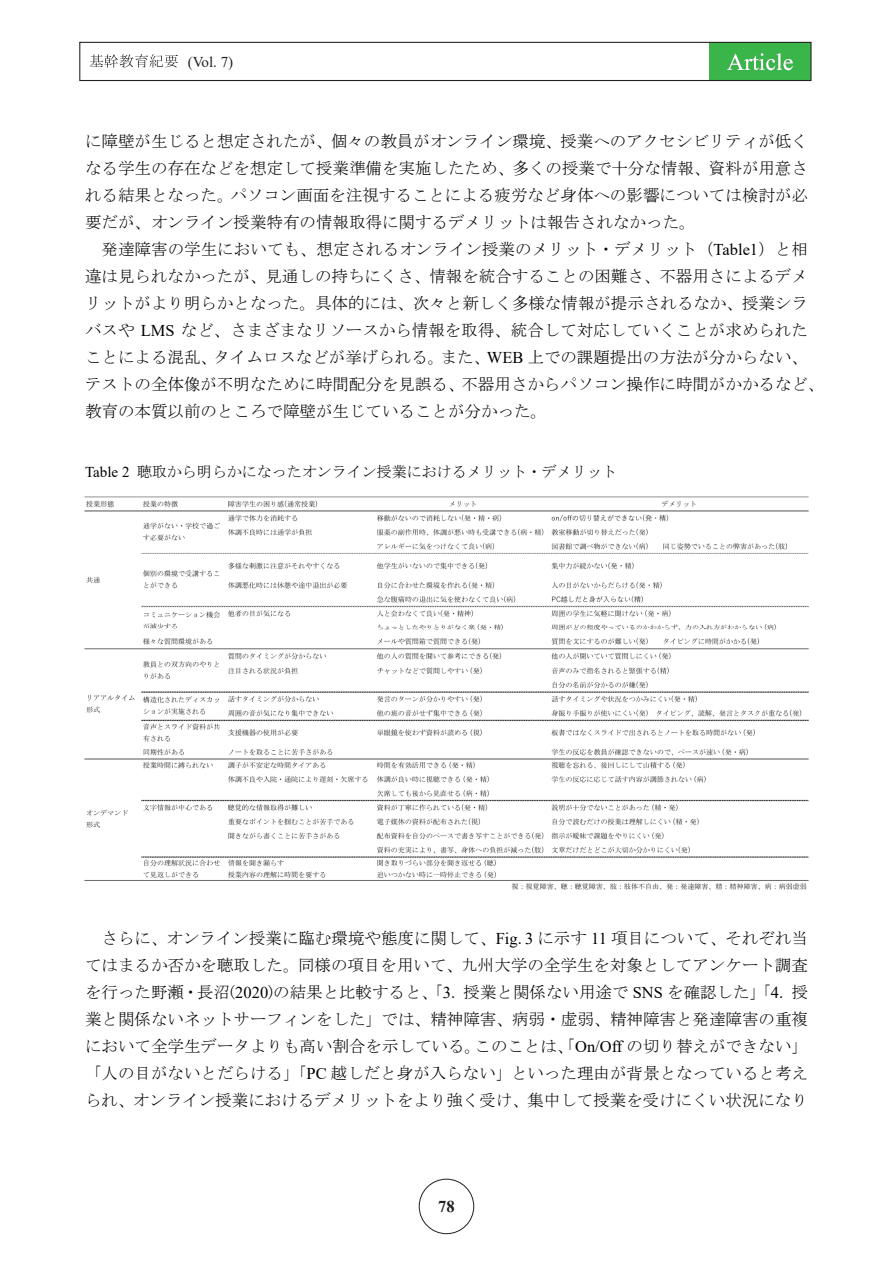
<style>
.page{position:relative;width:893px;height:1263px;background:#fff}
.page>*{position:absolute;margin:0;border:0;box-sizing:border-box;transform-origin:0 0}
.t1{font:16.5px/27px "MS Mincho";color:#000;text-align:justify}
.t2{font:700 16.5px "Times New Roman";color:#000}
.t3{font:700 16.5px "Times New Roman";color:#231f20}
.t4{font:15px "MS Mincho";color:#000}
.t5{font:15px "Times New Roman";color:#231f20}
.t6{font:15px "Times New Roman";color:#000}
.s1{font-family:"Times New Roman"}
.s2{font-family:"MS P Mincho"}
</style>
<div class="page">
<img style="left:85px;top:496px;width:723px;height:394px">
<svg style="left:79px;top:42px;width:732px;height:39px"></svg>
<div style="left:183px;top:49px;width:55px;height:26px;background:#fff"></div>
<div style="left:419px;top:1179px;width:55px;height:55px;border:1px solid #231f20;border-radius:50%"></div>
<p class="t5" style="left:188px;top:51px;width:47px">(Vol. 7)</p>
<p class="t6" style="left:219px;top:51px;width:9px">x</p>
<p class="t1" style="left:85px;top:128px;width:724px">に障壁が生じると想定されたが、個々の教員がオンライン環境、授業へのアクセシビリティが低くなる学生の存在などを想定して授業準備を実施したため、多くの授業で十分な情報、資料が用意される結果となった。パソコン画面を注視することによる疲労など身体への影響については検討が必要だが、オンライン授業特有の情報取得に関するデメリットは報告されなかった。</p>
<p class="t1" style="left:85px;top:235px;width:741px;text-align:left;text-indent:16px">発達障害の学生においても、想定されるオンライン授業のメリット・デメリット（<span class="s1">Table1</span>）と相違は見られなかったが、見通しの持ちにくさ、情報を統合することの困難さ、不器用さによるデメリットがより明らかとなった。具体的には、次々と新しく多様な情報が提示されるなか、授業シラバスや <span class="s1">LMS</span> など、さまざまなリソースから情報を取得、統合して対応していくことが求められたことによる混乱、タイムロスなどが挙げられる。また、<span class="s1">WEB</span> 上での課題提出の方法が分からない、テストの全体像が不明なために時間配分を見誤る、不器用さからパソコン操作に時間がかかるなど、教育の本質以前のところで障壁が生じていることが分かった。</p>
<p class="t4" style="left:85px;top:464px;width:533px"><span class="s1">Table 2</span> 聴取から明らかになったオンライン授業におけるメリット・デメリット</p>
<p class="t1" style="left:85px;top:924px;width:724px;text-indent:16px">さらに、オンライン授業に臨む環境や態度に関して、<span class="s1">Fig. 3</span> に示す <span class="s1">11</span> 項目について、それぞれ当てはまるか否かを聴取した。同様の項目を用いて、九州大学の全学生を対象としてアンケート調査を行った野瀬・長沼<span class="s2">(</span><span class="s1">2020</span><span class="s2">)</span>の結果と比較すると、「<span class="s1">3.</span> 授業と関係ない用途で <span class="s1">SNS</span> を確認した」「<span class="s1">4.</span> 授業と関係ないネットサーフィンをした」では、精神障害、病弱・虚弱、精神障害と発達障害の重複において全学生データよりも高い割合を示している。このことは、「<span class="s1">On/Off</span> の切り替えができない」「人の目がないとだらける」「<span class="s1">PC</span> 越しだと身が入らない」といった理由が背景となっていると考えられ、オンライン授業におけるデメリットをより強く受け、集中して授業を受けにくい状況になり</p>
<p class="t2" style="left:437px;top:1194px;width:18px">12</p>
<p class="t3" style="left:438px;top:1194px;width:18px">78</p>
</div>
